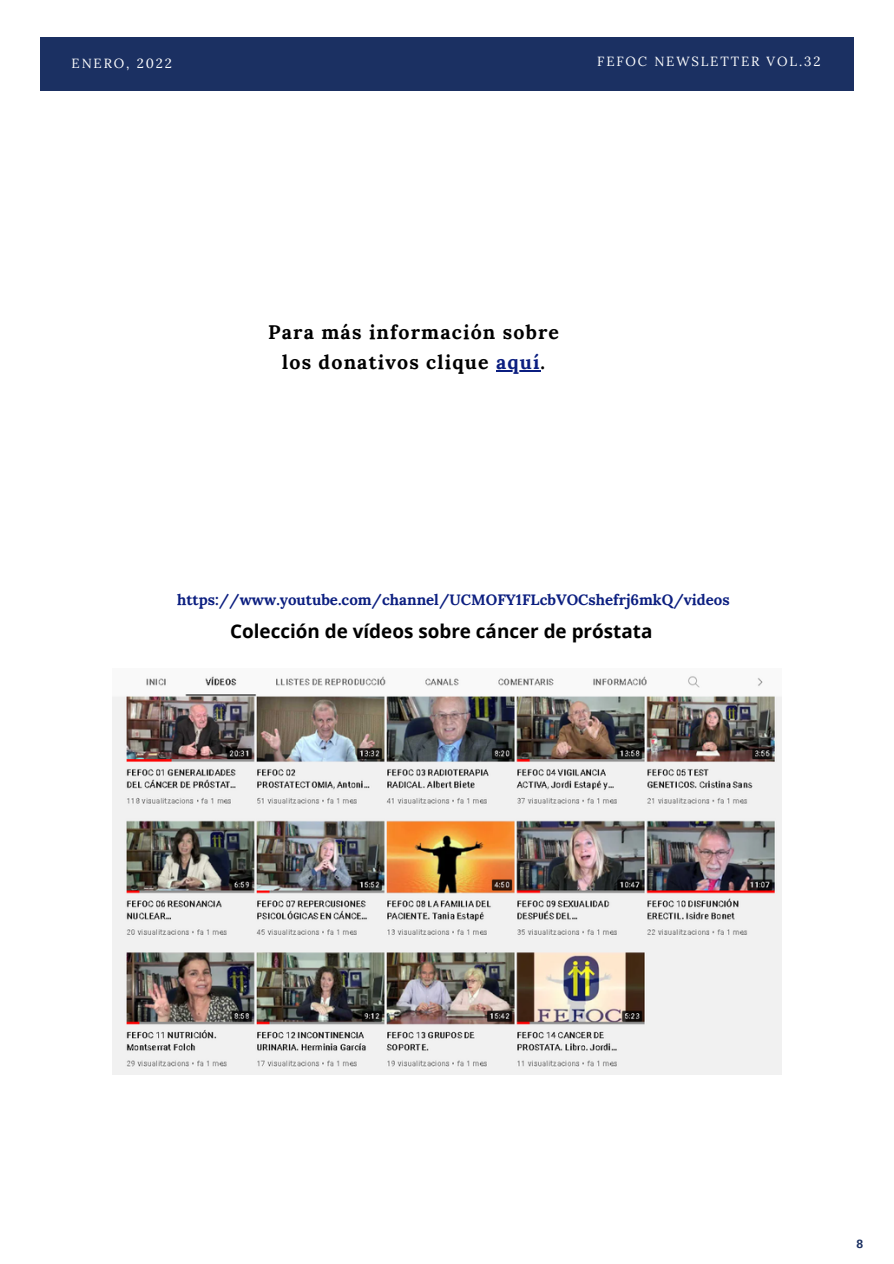
<style>
.page{position:relative;width:894px;height:1264px;background:#fff}
.page>*{position:absolute;margin:0;border:0;box-sizing:border-box;transform-origin:0 0}
.t1{font:700 19.5px/30.5px "Lora";letter-spacing:.06em;color:#000;text-align:center}
.t2{font:700 18.9px "Open Sans";color:#000}
.t3{font:700 15px "Lora";color:#0b1e80}
.t4{font:13.2px "Lora";letter-spacing:.14em;color:#fff}
.t5{font:700 12px "Arimo";color:#1b3062}
.s1{color:#0b1e80}
</style>
<div class="page">
<div style="left:40px;top:37px;width:813px;height:53px;background:#1b3062"></div>
<img style="left:113px;top:676px;width:667px;height:398px">
<hr style="left:496px;top:370px;width:44px;height:1px;background:#0b1e80">
<p class="t4" style="left:72px;top:54px;width:102px">ENERO, 2022</p>
<p class="t4" style="left:597px;top:53px;width:225px">FEFOC NEWSLETTER VOL.32</p>
<p class="t1" style="left:268px;top:316px;width:292px">Para más información sobre los donativos clique <span class="s1">aquí</span>.</p>
<p class="t3" style="left:177px;top:589px;width:554px">https://www.youtube.com/channel/UCMOFY1FLcbVOCshefrj6mkQ/videos</p>
<p class="t2" style="left:230px;top:618px;width:423px">Colección de vídeos sobre cáncer de próstata</p>
<p class="t5" style="left:856px;top:1236px;width:8px">8</p>
</div>
